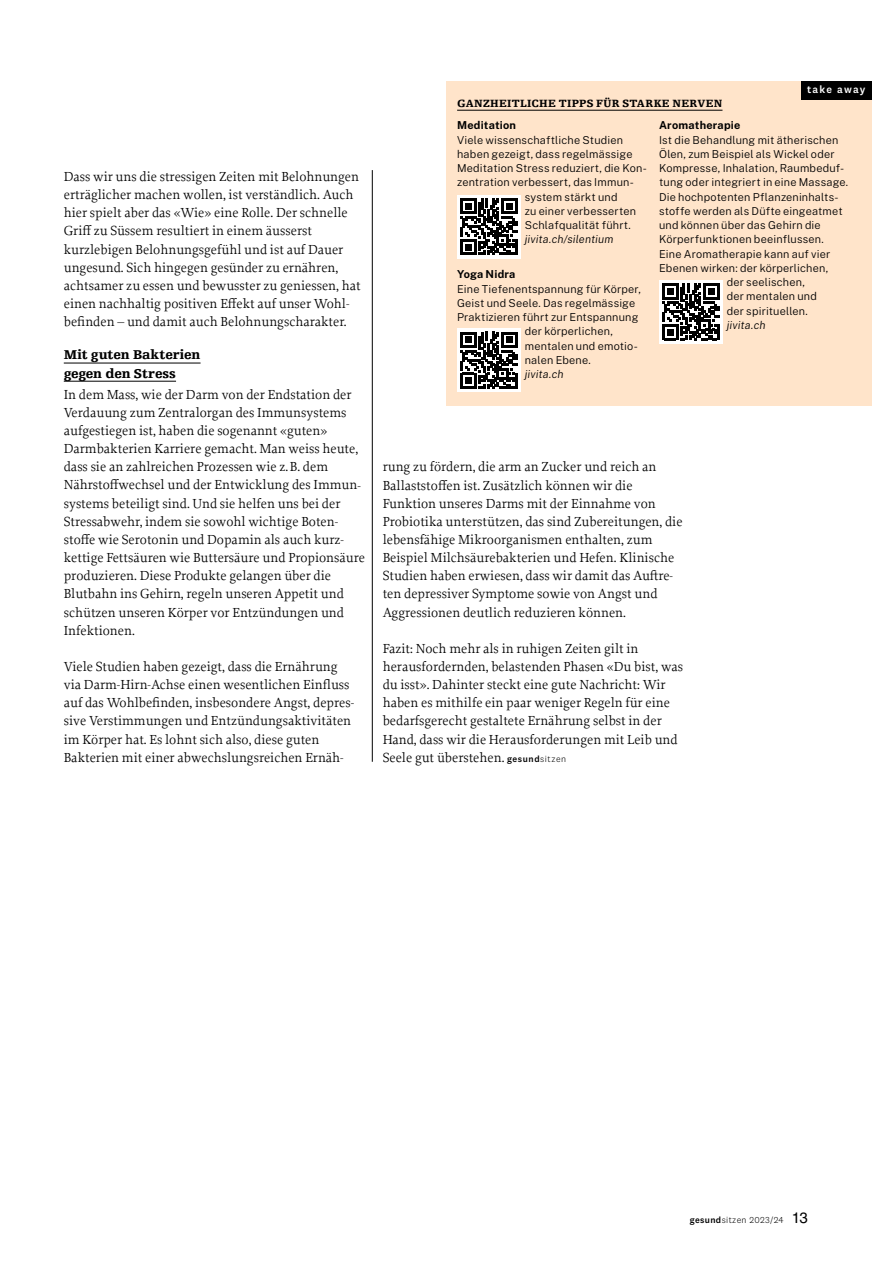
<style>
.page{position:relative;width:893px;height:1263px;background:#fff}
.page>*{position:absolute;margin:0;border:0;box-sizing:border-box;transform-origin:0 0}
.t1{font:13.8px/18.1px "Proforma";color:#000}
.t2{font:900 13.5px/18.1px "Egyptienne FLT Std";letter-spacing:-.005em;color:#000}
.t3{font:900 11.1px "Egyptienne FLT Std";letter-spacing:.025em;color:#000}
.t4{font:300 10.95px "Public Sans";letter-spacing:.015em;color:#000}
.t5{font:italic 300 10.95px "Public Sans";letter-spacing:.01em;color:#000}
.t6{font:700 10.95px "Public Sans";letter-spacing:.02em;color:#000}
.t7{font:500 10.65px "National 2";letter-spacing:.11em;color:#fff}
.t8{font:300 9px "National 2";letter-spacing:.04em;color:#000}
.s1{font-family:"National 2";font-weight:500;font-size:9px}
.s2{font-family:"National 2";font-weight:300;font-size:9px}
.s3{font-weight:500}
.s4{font-family:"Helvetica LT Std";font-weight:400;font-size:15px}
</style>
<div class="page">
<hr style="left:64px;top:363px;width:137px;height:1px;background:#000">
<hr style="left:64px;top:381px;width:112px;height:1px;background:#000">
<hr style="left:372px;top:170px;width:1px;height:592px;background:#000">
<div style="left:446px;top:81px;width:426px;height:324px;background:#ffe4ca"></div>
<div style="left:801px;top:81px;width:71px;height:18px;background:#000"></div>
<div style="left:457px;top:195px;width:63px;height:63px;background:#fff"></div>
<svg style="left:460px;top:198px;width:57px;height:57px"></svg>
<div style="left:457px;top:329px;width:63px;height:63px;background:#fff"></div>
<svg style="left:460px;top:332px;width:57px;height:57px"></svg>
<svg style="left:659px;top:280px;width:63px;height:63px"></svg>
<svg style="left:662px;top:283px;width:57px;height:57px;background:#595959"></svg>
<hr style="left:457px;top:110px;width:265px;height:1px;background:#000">
<p class="t1" style="left:64px;top:167px;width:298px">Dass wir uns die stressigen Zeiten mit Belohnungen erträglicher machen wollen, ist verständlich. Auch hier spielt aber das «Wie» eine Rolle. Der schnelle Griff zu Süssem resultiert in einem äusserst kurzlebigen Belohnungsgefühl und ist auf Dauer ungesund. Sich hingegen gesünder zu ernähren, achtsamer zu essen und bewusster zu geniessen, hat einen nachhaltig positiven Effekt auf unser Wohl&shy;befinden – und damit auch Belohnungscharakter.</p>
<p class="t2" style="left:64px;top:346px;width:138px">Mit guten Bakterien gegen den Stress</p>
<p class="t1" style="left:64px;top:385px;width:303px">In dem Mass, wie der Darm von der Endstation der Verdauung zum Zentralorgan des Immunsystems aufgestiegen ist, haben die sogenannt «guten» Darmbakterien Karriere gemacht. Man weiss heute, dass sie an zahlreichen Prozessen wie z.B. dem Nährstoffwechsel und der Entwicklung des Immun&shy;systems beteiligt sind. Und sie helfen uns bei der Stressabwehr, indem sie sowohl wichtige Boten&shy;stoffe wie Serotonin und Dopamin als auch kurz&shy;kettige Fettsäuren wie Buttersäure und Propionsäure produzieren. Diese Produkte gelangen über die Blutbahn ins Gehirn, regeln unseren Appetit und schützen unseren Körper vor Entzündungen und Infektionen.</p>
<p class="t1" style="left:64px;top:657px;width:292px">Viele Studien haben gezeigt, dass die Ernährung via Darm-Hirn-Achse einen wesentlichen Einfluss auf das Wohlbefinden, insbesondere Angst, depres&shy;sive Verstimmungen und Entzündungsaktivitäten im Körper hat. Es lohnt sich also, diese guten Bakterien mit einer abwechslungsreichen Ernäh-</p>
<p class="t3" style="left:457px;top:97px;width:267px">GANZHEITLICHE TIPPS FÜR STARKE NERVEN</p>
<p class="t7" style="left:807px;top:83px;width:60px">take away</p>
<p class="t6" style="left:457px;top:118px;width:60px">Meditation</p>
<p class="t4" style="left:457px;top:132px;width:168px">Viele wissenschaftliche Studien</p>
<p class="t4" style="left:457px;top:146px;width:177px">haben gezeigt, dass regelmässige</p>
<p class="t4" style="left:457px;top:160px;width:191px">Meditation Stress reduziert, die Kon-</p>
<p class="t4" style="left:457px;top:175px;width:178px">zentration verbessert, das Immun-</p>
<p class="t4" style="left:525px;top:189px;width:94px">system stärkt und</p>
<p class="t4" style="left:525px;top:203px;width:113px">zu einer verbesserten</p>
<p class="t4" style="left:525px;top:217px;width:108px">Schlafqualität führt.</p>
<p class="t5" style="left:525px;top:232px;width:90px">jivita.ch/silentium</p>
<p class="t6" style="left:457px;top:266px;width:60px">Yoga Nidra</p>
<p class="t4" style="left:457px;top:281px;width:185px">Eine Tiefenentspannung für Körper,</p>
<p class="t4" style="left:457px;top:295px;width:180px">Geist und Seele. Das regelmässige</p>
<p class="t4" style="left:457px;top:309px;width:183px">Praktizieren führt zur Entspannung</p>
<p class="t4" style="left:525px;top:323px;width:90px">der körperlichen,</p>
<p class="t4" style="left:525px;top:338px;width:115px">mentalen und emotio-</p>
<p class="t4" style="left:525px;top:352px;width:68px">nalen Ebene.</p>
<p class="t5" style="left:525px;top:367px;width:40px">jivita.ch</p>
<p class="t6" style="left:659px;top:118px;width:83px">Aromatherapie</p>
<p class="t4" style="left:659px;top:132px;width:181px">Ist die Behandlung mit ätherischen</p>
<p class="t4" style="left:659px;top:146px;width:177px">Ölen, zum Beispiel als Wickel oder</p>
<p class="t4" style="left:659px;top:160px;width:187px">Kompresse, Inhalation, Raumbeduf-</p>
<p class="t4" style="left:659px;top:175px;width:191px">tung oder integriert in eine Massage.</p>
<p class="t4" style="left:659px;top:189px;width:181px">Die hochpotenten Pflanzeninhalts-</p>
<p class="t4" style="left:659px;top:203px;width:185px">stoffe werden als Düfte eingeatmet</p>
<p class="t4" style="left:659px;top:217px;width:163px">und können über das Gehirn die</p>
<p class="t4" style="left:659px;top:232px;width:166px">Körperfunktionen beeinflussen.</p>
<p class="t4" style="left:659px;top:246px;width:173px">Eine Aromatherapie kann auf vier</p>
<p class="t4" style="left:659px;top:260px;width:171px">Ebenen wirken: der körperlichen,</p>
<p class="t4" style="left:727px;top:274px;width:80px">der seelischen,</p>
<p class="t4" style="left:727px;top:289px;width:92px">der mentalen und</p>
<p class="t4" style="left:727px;top:303px;width:83px">der spirituellen.</p>
<p class="t5" style="left:727px;top:318px;width:40px">jivita.ch</p>
<p class="t1" style="left:383px;top:458px;width:301px">rung zu fördern, die arm an Zucker und reich an Ballaststoffen ist. Zusätzlich können wir die Funktion unseres Darms mit der Einnahme von Probiotika unterstützen, das sind Zubereitungen, die lebensfähige Mikroorganismen enthalten, zum Beispiel Milchsäurebakterien und Hefen. Klinische Studien haben erwiesen, dass wir damit das Auftre&shy;ten depressiver Symptome sowie von Angst und Aggressionen deutlich reduzieren können.</p>
<p class="t1" style="left:383px;top:639px;width:302px">Fazit: Noch mehr als in ruhigen Zeiten gilt in herausfordernden, belastenden Phasen «Du bist, was du isst». Dahinter steckt eine gute Nachricht: Wir haben es mithilfe ein paar weniger Regeln für eine bedarfsgerecht gestaltete Ernährung selbst in der Hand, dass wir die Herausforderungen mit Leib und Seele gut überstehen. <span class="s1">gesund</span><span class="s2">sitzen</span></p>
<p class="t8" style="left:690px;top:1215px;width:120px"><span class="s3">gesund</span>sitzen 2023/24 <span class="s4">13</span></p>
</div>
